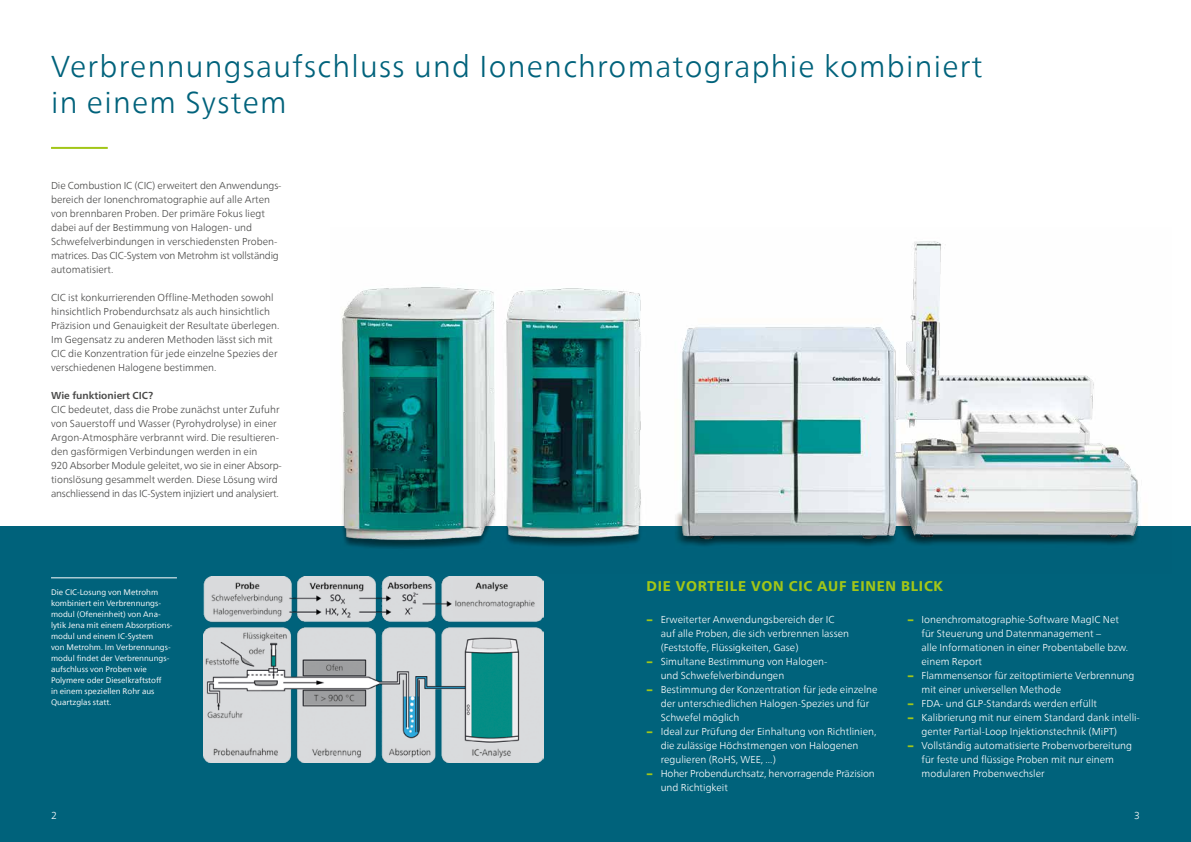
<style>
.page{position:relative;width:1191px;height:842px;background:#fff}
.page>*{position:absolute;margin:0;border:0;box-sizing:border-box;transform-origin:0 0}
.t1{font:300 30px/36px "Neue Frutiger World";letter-spacing:.04em;color:#00627b}
.t2{font:800 14px "Neue Frutiger World";letter-spacing:.05em;color:#a2c617}
.t3{font:300 10px "Neue Frutiger World";color:#fff}
.t4{font:300 10px/14px "Neue Frutiger World";color:#4a4a49}
.t5{font:700 10px "Neue Frutiger World";color:#4a4a49}
.t6{font:8px/11px "Neue Frutiger World";color:#fff}
.s1{font-family:"Neue Frutiger World Xtra Blk";font-weight:400;color:#a2c617}
</style>
<div class="page">
<div style="left:0;top:526px;width:1191px;height:316px;background:#00627b"></div>
<img style="left:203px;top:577px;width:340px;height:185px">
<hr style="left:51px;top:147px;width:57px;height:2px;background:#a2c617">
<hr style="left:51px;top:578px;width:126px;height:1px;background:#fff">
<img style="left:341px;top:241px;width:800px;height:307px">
<h1 class="t1" style="left:51px;top:49px;width:933px">Verbrennungsaufschluss und Ionenchromatographie kombiniert in einem System</h1>
<p class="t4" style="left:51px;top:178px;width:232px">Die Combustion IC (CIC) erweitert den Anwendungs&shy;bereich der Ionenchromatographie auf alle Arten von brennbaren Proben. Der primäre Fokus liegt dabei auf der Bestimmung von Halogen- und Schwefelverbindungen in verschiedensten Proben&shy;matrices. Das CIC-System von Metrohm ist vollständig automatisiert.</p>
<p class="t4" style="left:51px;top:290px;width:230px">CIC ist konkurrierenden Offline-Methoden sowohl hinsichtlich Probendurchsatz als auch hinsichtlich Präzision und Genauigkeit der Resultate überlegen.<br>Im Gegensatz zu anderen Methoden lässt sich mit CIC die Konzentration für jede einzelne Spezies der verschiedenen Halogene bestimmen.</p>
<p class="t5" style="left:51px;top:387px;width:104px">Wie funktioniert CIC?</p>
<p class="t4" style="left:51px;top:402px;width:232px">CIC bedeutet, dass die Probe zunächst unter Zufuhr von Sauerstoff und Wasser (Pyrohydrolyse) in einer Argon-Atmosphäre verbrannt wird. Die resultieren&shy;den gasförmigen Verbindungen werden in ein<br>920 Absorber Module geleitet, wo sie in einer Absorp&shy;tionslösung gesammelt werden. Diese Lösung wird anschliessend in das IC-System injiziert und analysiert.</p>
<p class="t6" style="left:51px;top:587px;width:122px">Die CIC-Losung von Metrohm kombiniert ein Verbrennungs&shy;modul (Ofeneinheit) von Ana&shy;lytik Jena mit einem Absorptions&shy;modul und einem IC-System<br>von Metrohm. Im Verbrennungs&shy;modul findet der Verbrennungs&shy;aufschluss von Proben wie<br>Polymere oder Dieselkraftstoff<br>in einem speziellen Rohr aus<br>Quartzglas statt.</p>
<h2 class="t2" style="left:646px;top:578px;width:298px">DIE VORTEILE VON CIC AUF EINEN BLICK</h2>
<p class="t3" style="left:646px;top:612px;width:189px"><span class="s1">−</span> Erweiterter Anwendungsbereich der IC</p>
<p class="t3" style="left:660px;top:626px;width:190px">auf alle Proben, die sich verbrennen lassen</p>
<p class="t3" style="left:660px;top:640px;width:139px">(Feststoffe, Flüssigkeiten, Gase)</p>
<p class="t3" style="left:646px;top:654px;width:181px"><span class="s1">−</span> Simultane Bestimmung von Halogen-</p>
<p class="t3" style="left:660px;top:668px;width:125px">und Schwefelverbindungen</p>
<p class="t3" style="left:646px;top:682px;width:232px"><span class="s1">−</span> Bestimmung der Konzentration für jede einzelne</p>
<p class="t3" style="left:660px;top:696px;width:210px">der unterschiedlichen Halogen-Spezies und für</p>
<p class="t3" style="left:660px;top:710px;width:80px">Schwefel möglich</p>
<p class="t3" style="left:646px;top:724px;width:231px"><span class="s1">−</span> Ideal zur Prüfung der Einhaltung von Richtlinien,</p>
<p class="t3" style="left:660px;top:738px;width:199px">die zulässige Höchstmengen von Halogenen</p>
<p class="t3" style="left:660px;top:752px;width:117px">regulieren (RoHS, WEE, ...)</p>
<p class="t3" style="left:646px;top:766px;width:230px"><span class="s1">−</span> Hoher Probendurchsatz, hervorragende Präzision</p>
<p class="t3" style="left:660px;top:780px;width:69px">und Richtigkeit</p>
<p class="t3" style="left:907px;top:612px;width:213px"><span class="s1">−</span> Ionenchromatographie-Software MagIC Net</p>
<p class="t3" style="left:921px;top:626px;width:181px">für Steuerung und Datenmanagement –</p>
<p class="t3" style="left:921px;top:640px;width:208px">alle Informationen in einer Probentabelle bzw.</p>
<p class="t3" style="left:921px;top:654px;width:62px">einem Report</p>
<p class="t3" style="left:907px;top:668px;width:228px"><span class="s1">−</span> Flammensensor für zeitoptimierte Verbrennung</p>
<p class="t3" style="left:921px;top:682px;width:141px">mit einer universellen Methode</p>
<p class="t3" style="left:907px;top:696px;width:191px"><span class="s1">−</span> FDA- und GLP-Standards werden erfüllt</p>
<p class="t3" style="left:907px;top:710px;width:234px"><span class="s1">−</span> Kalibrierung mit nur einem Standard dank intelli-</p>
<p class="t3" style="left:921px;top:724px;width:197px">genter Partial-Loop Injektionstechnik (MiPT)</p>
<p class="t3" style="left:907px;top:738px;width:226px"><span class="s1">−</span> Vollständig automatisierte Probenvorbereitung</p>
<p class="t3" style="left:921px;top:752px;width:194px">für feste und flüssige Proben mit nur einem</p>
<p class="t3" style="left:921px;top:766px;width:124px">modularen Probenwechsler</p>
<p class="t3" style="left:51px;top:808px;width:7px">2</p>
<p class="t3" style="left:1134px;top:808px;width:7px">3</p>
</div>
